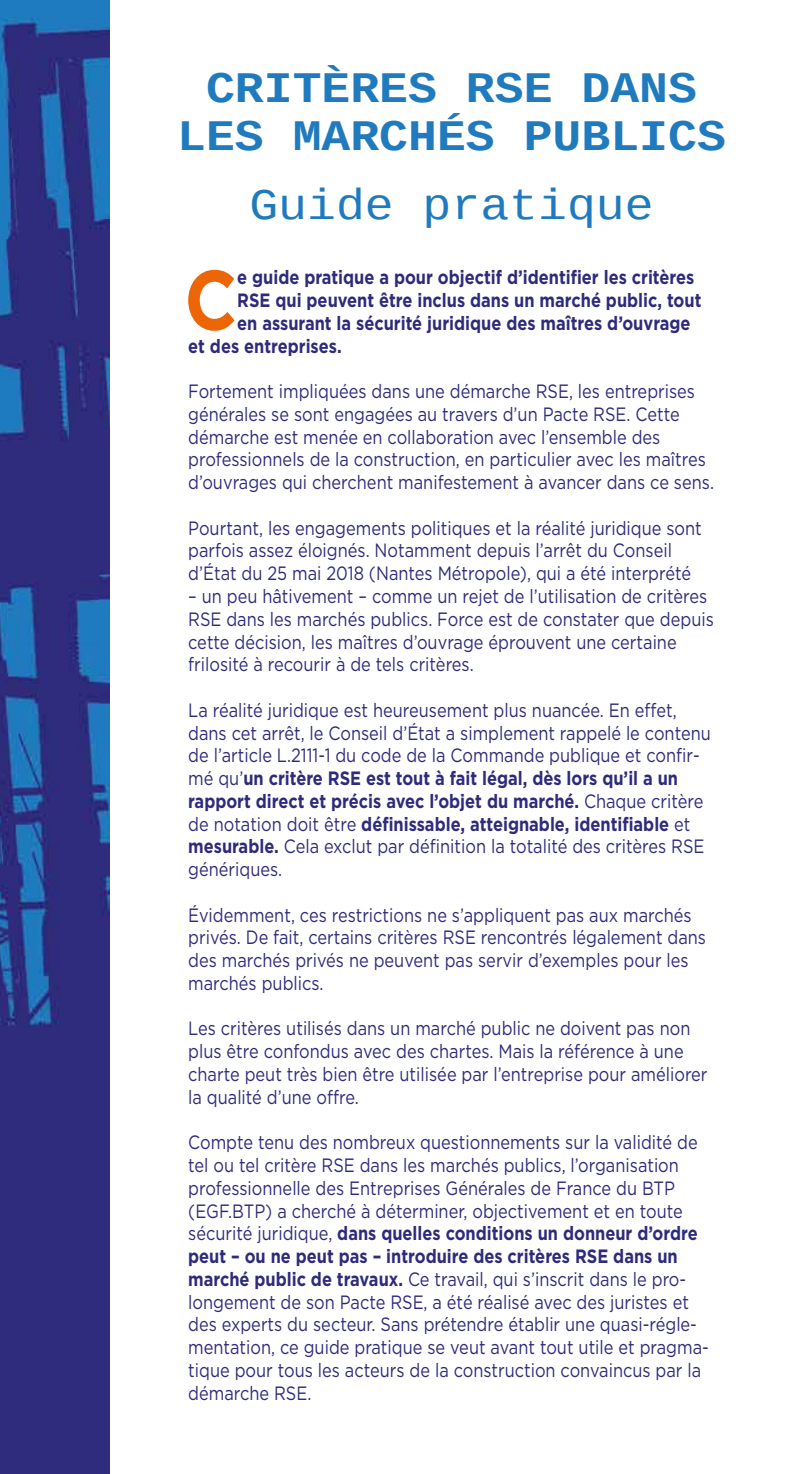
<style>
.page{position:relative;width:794px;height:1474px;background:#fff}
.page>*{position:absolute;margin:0;border:0;box-sizing:border-box;transform-origin:0 0}
.t1{font:700 84.17px "Gotham";color:#ec6608;scale:.85 1}
.t2{font:700 43.75px/48.1px "Liberation Mono";color:#1f7abe;text-align:center;scale:1.1 1}
.t3{font:43.75px "Liberation Mono";color:#1f7abe;scale:1.1 1}
.t4{font:19.25px/22.8px "Gotham";color:#2e2b7b;scale:.85 1}
.t5{font:700 19.25px "Gotham";color:#2e2b7b;scale:.85 1}
.s1{font-weight:700}
</style>
<div class="page">
<img style="left:0;top:0;width:109px;height:1473px">
<h2 class="t2" style="left:177px;top:66px;width:500px">CRITÈRES RSE DANS<br>LES MARCHÉS PUBLICS</h2>
<h2 class="t3" style="left:249px;top:183px;width:369px">Guide pratique</h2>
<h1 class="t1" style="left:184px;top:244px;width:64px">C</h1>
<p class="t5" style="left:237px;top:265px;width:539px">e guide pratique a pour objectif d’identifier les critères</p>
<p class="t5" style="left:237px;top:287px;width:547px">RSE qui peuvent être inclus dans un marché public, tout</p>
<p class="t5" style="left:237px;top:310px;width:535px">en assurant la sécurité juridique des maîtres d’ouvrage</p>
<p class="t5" style="left:188px;top:333px;width:182px">et des entreprises.</p>
<p class="t4" style="left:188px;top:379px;width:620px">Fortement impliquées dans une démarche RSE, les entreprises générales se sont engagées au travers d’un Pacte RSE. Cette démarche est menée en collaboration avec l’ensemble des professionnels de la construction, en particulier avec les maîtres d’ouvrages qui cherchent manifestement à avancer dans ce sens.</p>
<p class="t4" style="left:188px;top:516px;width:606px">Pourtant, les engagements politiques et la réalité juridique sont parfois assez éloignés. Notamment depuis l’arrêt du Conseil d’État du 25 mai 2018 (Nantes Métropole), qui a été interprété</p>
<p class="t4" style="left:188px;top:584px;width:620px">– un peu hâtivement – comme un rejet de l’utilisation de critères RSE dans les marchés publics. Force est de constater que depuis cette décision, les maîtres d’ouvrage éprouvent une certaine frilosité à recourir à de tels critères.</p>
<p class="t4" style="left:188px;top:698px;width:616px">La réalité juridique est heureusement plus nuancée. En effet, dans cet arrêt, le Conseil d’État a simplement rappelé le contenu de l’article L.2111-1 du code de la Commande publique et confir&shy;mé qu’<span class="s1">un critère RSE est tout à fait légal, dès lors qu’il a un rapport direct et précis avec l’objet du marché.</span> Chaque critère de notation doit être <span class="s1">définissable, atteignable, identifiable</span> et <span class="s1">mesurable.</span> Cela exclut par définition la totalité des critères RSE génériques.</p>
<p class="t4" style="left:188px;top:903px;width:611px">Évidemment, ces restrictions ne s’appliquent pas aux marchés privés. De fait, certains critères RSE rencontrés légalement dans des marchés privés ne peuvent pas servir d’exemples pour les marchés publics.</p>
<p class="t4" style="left:188px;top:1016px;width:612px">Les critères utilisés dans un marché public ne doivent pas non plus être confondus avec des chartes. Mais la référence à une charte peut très bien être utilisée par l’entreprise pour améliorer la qualité d’une offre.</p>
<p class="t4" style="left:188px;top:1130px;width:614px">Compte tenu des nombreux questionnements sur la validité de tel ou tel critère RSE dans les marchés publics, l’organisation professionnelle des Entreprises Générales de France du BTP (EGF.BTP) a cherché à déterminer, objectivement et en toute sécurité juridique, <span class="s1">dans quelles conditions un donneur d’ordre peut – ou ne peut pas – introduire des critères RSE dans un marché public de travaux.</span> Ce travail, qui s’inscrit dans le pro&shy;longement de son Pacte RSE, a été réalisé avec des juristes et des experts du secteur. Sans prétendre établir une quasi-régle&shy;mentation, ce guide pratique se veut avant tout utile et pragma&shy;tique pour tous les acteurs de la construction convaincus par la démarche RSE.</p>
</div>
